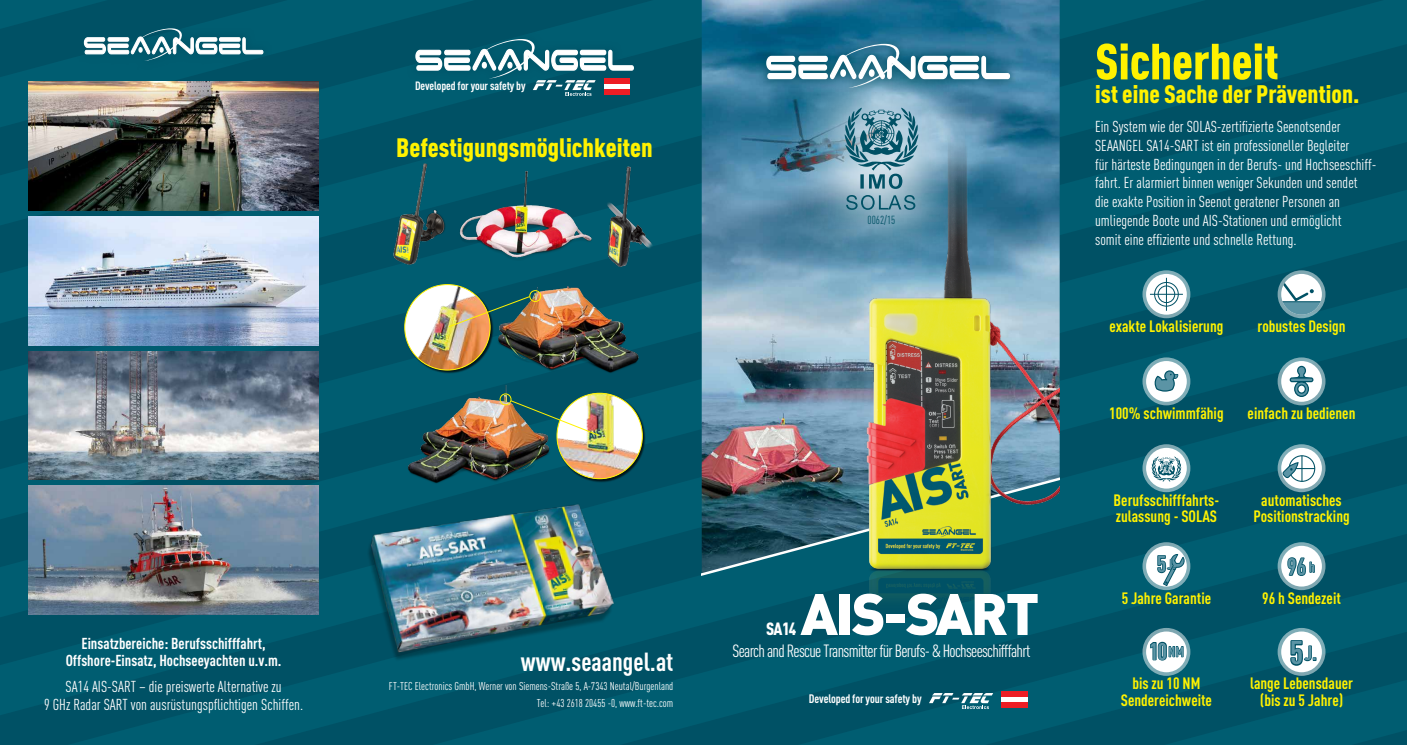
<style>
.page{position:relative;width:1407px;height:745px;background:#fff}
.page>*{position:absolute;margin:0;border:0;box-sizing:border-box;transform-origin:0 0}
.t1{font:900 57.5px "DIN";letter-spacing:-.04em;color:#fff}
.t2{font:900 50px "DIN Cond";color:#fff200}
.t3{font:900 26.25px "DIN Cond";color:#fff200}
.t4{font:700 25.75px "DIN Cond";color:#fff}
.t5{font:900 25px "DIN Cond";color:#fff200}
.t6{font:700 23.5px "DIN Cond";color:#5b94a5}
.t7{font:700 19.88px "DIN Cond";color:#5b94a5}
.t8{font:17.5px "DIN Cond";letter-spacing:-.04em;color:#fff}
.t9{font:900 17.5px "DIN Cond";color:#fff}
.t10{font:700 16.25px/16.2px "DIN Cond";color:#fff200;text-align:center}
.t11{font:15.62px/18.8px "DIN Cond";color:#fff}
.t12{font:700 15.62px/17.5px "DIN Cond";color:#fff;text-align:center}
.t13{font:700 14px "DIN Cond";color:#5b94a5}
.t14{font:700 12.12px "DIN Cond";letter-spacing:-.01em;color:#fff}
.t15{font:700 11.88px "DIN Cond";letter-spacing:-.01em;color:#fff}
.t16{font:11.5px "DIN Cond";color:#005165}
.t17{font:11.25px/16.2px "DIN Cond";color:#fff;text-align:right}
.s1{font-size:22.88px}
.s2{font-size:14.38px}
.s3{font-size:32.62px}
</style>
<div class="page">
<div style="left:0;top:337px;width:1407px;height:407px;background:#00596d"></div>
<svg style="left:0;top:245px;width:1407px;height:92px;fill:#005d71"></svg>
<div style="left:0;top:0;width:1407px;height:245px;background:#00586c"></div>
<img style="left:702px;top:0;width:357px;height:671px">
<img style="left:775px;top:0;width:284px;height:663px">
<div style="left:757px;top:34px;width:262px;height:63px;background:#005165;opacity:.75"></div>
<svg style="left:766px;top:44px;width:244px;height:44px"></svg>
<div style="left:1001px;top:691px;width:27px;height:5px;background:#ed1d24"></div>
<div style="left:1001px;top:696px;width:27px;height:5px;background:#fff"></div>
<div style="left:1001px;top:701px;width:27px;height:6px;background:#ed1d24"></div>
<svg style="left:929px;top:692px;width:64px;height:16px"></svg>
<div style="left:780px;top:43px;width:203px;height:233px;background:#fff;opacity:.75"></div>
<svg style="left:844px;top:108px;width:75px;height:102px"></svg>
<img style="left:28px;top:351px;width:291px;height:128px">
<img style="left:28px;top:216px;width:291px;height:129px">
<img style="left:28px;top:81px;width:291px;height:129px">
<img style="left:28px;top:485px;width:291px;height:129px">
<div style="left:406px;top:29px;width:237px;height:59px;background:#005165"></div>
<div style="left:75px;top:19px;width:198px;height:51px;background:#005c70"></div>
<svg style="left:84px;top:28px;width:179px;height:33px"></svg>
<svg style="left:415px;top:39px;width:219px;height:57px"></svg>
<img style="left:459px;top:167px;width:120px;height:99px">
<img style="left:480px;top:272px;width:165px;height:110px">
<div style="left:404px;top:284px;width:90px;height:89px;background:#000;opacity:.75"></div>
<img style="left:405px;top:284px;width:85px;height:86px;border-radius:43px">
<img style="left:448px;top:295px;width:83px;height:32px">
<div style="left:529px;top:290px;width:12px;height:12px;border:1px solid #fff200;border-radius:50%"></div>
<img style="left:393px;top:382px;width:165px;height:110px">
<div style="left:557px;top:392px;width:89px;height:90px;background:#000;opacity:.75"></div>
<img style="left:557px;top:393px;width:85px;height:85px;border-radius:43px">
<img style="left:510px;top:399px;width:89px;height:37px">
<div style="left:500px;top:393px;width:11px;height:12px;border:1px solid #fff200;border-radius:50%"></div>
<img style="left:347px;top:492px;width:296px;height:175px">
<img style="left:579px;top:163px;width:89px;height:116px">
<img style="left:379px;top:162px;width:80px;height:104px">
<svg style="left:1142px;top:270px;width:48px;height:48px"></svg>
<svg style="left:1146px;top:274px;width:41px;height:40px"></svg>
<div style="left:1154px;top:282px;width:24px;height:24px;border:1px solid #005165;border-radius:50%"></div>
<div style="left:1158px;top:285px;width:17px;height:18px;border:1px solid #005165;border-radius:50%"></div>
<hr style="left:1166px;top:277px;width:1px;height:33px;background:#005165">
<hr style="left:1150px;top:294px;width:33px;height:1px;background:#005165">
<svg style="left:1277px;top:270px;width:48px;height:48px"></svg>
<svg style="left:1281px;top:274px;width:41px;height:40px"></svg>
<svg style="left:1142px;top:357px;width:48px;height:48px"></svg>
<div style="left:1146px;top:361px;width:41px;height:40px;background:#fff;border-radius:50%"></div>
<svg style="left:1154px;top:370px;width:24px;height:21px"></svg>
<svg style="left:1277px;top:357px;width:48px;height:48px"></svg>
<div style="left:1281px;top:361px;width:41px;height:40px;background:#fff;border-radius:50%"></div>
<svg style="left:1260px;top:365px;width:82px;height:32px"></svg>
<svg style="left:1277px;top:444px;width:48px;height:48px"></svg>
<svg style="left:1281px;top:447px;width:41px;height:41px"></svg>
<div style="left:1288px;top:455px;width:27px;height:26px;border:1px solid #005165;border-radius:50%"></div>
<hr style="left:1289px;top:467px;width:26px;height:2px;background:#005165">
<svg style="left:1282px;top:455px;width:20px;height:26px"></svg>
<svg style="left:1142px;top:444px;width:48px;height:48px"></svg>
<div style="left:1146px;top:447px;width:41px;height:41px;background:#fff;border-radius:50%"></div>
<svg style="left:1151px;top:456px;width:30px;height:25px"></svg>
<svg style="left:1142px;top:542px;width:48px;height:47px"></svg>
<div style="left:1146px;top:545px;width:41px;height:41px;background:#fff;border-radius:50%"></div>
<svg style="left:1156px;top:553px;width:28px;height:32px"></svg>
<svg style="left:1277px;top:542px;width:48px;height:47px"></svg>
<div style="left:1281px;top:545px;width:41px;height:41px;background:#fff;border-radius:50%"></div>
<svg style="left:1287px;top:557px;width:28px;height:19px"></svg>
<svg style="left:1277px;top:627px;width:48px;height:48px"></svg>
<div style="left:1281px;top:631px;width:41px;height:40px;background:#fff;border-radius:50%"></div>
<svg style="left:1290px;top:640px;width:26px;height:27px"></svg>
<svg style="left:1142px;top:627px;width:48px;height:48px"></svg>
<div style="left:1146px;top:631px;width:41px;height:40px;background:#fff;border-radius:50%"></div>
<svg style="left:1149px;top:640px;width:35px;height:21px"></svg>
<p class="t12" style="left:66px;top:633px;width:217px">Einsatzbereiche: Berufsschifffahrt,<br>Offshore-Einsatz, Hochseeyachten u.v.m.</p>
<p class="t11" style="left:44px;top:677px;width:260px;line-height:17.5px;text-align:center">SA14 AIS-SART – die preiswerte Alternative zu<br>9 GHz Radar SART von ausrüstungspflichtigen Schiffen.</p>
<p class="t15" style="left:415px;top:78px;width:112px">Developed for your safety by</p>
<h3 class="t3" style="left:396px;top:131px;width:258px">Befestigungsmöglichkeiten</h3>
<h3 class="t4" style="left:521px;top:645px;width:154px">www.seaangel.at</h3>
<p class="t17" style="left:389px;top:677px;width:286px">FT-TEC Electronics GmbH, Werner von Siemens-Straße 5, A-7343 Neutal/Burgenland<br>Tel: +43 2618 20455 -0, www.ft-tec.com</p>
<p class="t16" style="left:867px;top:212px;width:29px">0062/15</p>
<h1 class="t1" style="left:800px;top:575px;width:240px">AIS-SART</h1>
<p class="t9" style="left:766px;top:617px;width:31px">SA14</p>
<p class="t8" style="left:732px;top:640px;width:299px">Search and Rescue Transmitter für Berufs- &amp; Hochseeschifffahrt</p>
<p class="t14" style="left:809px;top:690px;width:114px">Developed for your safety by</p>
<h2 class="t2" style="left:1095px;top:30px;width:185px">Sicherheit</h2>
<h3 class="t5" style="left:1095px;top:79px;width:266px">ist eine Sache der Prävention.</h3>
<p class="t11" style="left:1095px;top:117px;width:283px">Ein System wie der SOLAS-zertifizierte Seenotsender SEAANGEL SA14-SART ist ein professioneller Begleiter<br>für härteste Bedingungen in der Berufs- und Hochseeschiff&shy;fahrt. Er alarmiert binnen weniger Sekunden und sendet<br>die exakte Position in Seenot geratener Personen an umliegende Boote und AIS-Stationen und ermöglicht<br>somit eine effiziente und schnelle Rettung.</p>
<p class="t10" style="left:1109px;top:317px;width:116px">exakte Lokalisierung</p>
<p class="t10" style="left:1257px;top:317px;width:89px">robustes Design</p>
<p class="t10" style="left:1109px;top:404px;width:116px">100% schwimmfähig</p>
<p class="t10" style="left:1247px;top:404px;width:109px">einfach zu bedienen</p>
<p class="t10" style="left:1113px;top:491px;width:106px;text-align:left">Berufsschifffahrts&shy;zulassung - SOLAS</p>
<p class="t10" style="left:1253px;top:491px;width:98px">automatisches<br>Positionstracking</p>
<p class="t13" style="left:1157px;top:555px;width:20px"><span class="s1">5</span> J.</p>
<h3 class="t6" style="left:1287px;top:552px;width:29px">96<span class="s2">h</span></h3>
<p class="t10" style="left:1121px;top:589px;width:91px">5 Jahre Garantie</p>
<p class="t10" style="left:1262px;top:589px;width:80px">96 h Sendezeit</p>
<h3 class="t6" style="left:1149px;top:636px;width:36px">10<span class="s2">NM</span></h3>
<p class="t7" style="left:1290px;top:640px;width:28px"><span class="s3">5</span> J.</p>
<p class="t10" style="left:1121px;top:674px;width:93px">bis zu 10 NM<br>Sendereichweite</p>
<p class="t10" style="left:1250px;top:674px;width:104px">lange Lebensdauer (bis zu 5 Jahre)</p>
</div>
